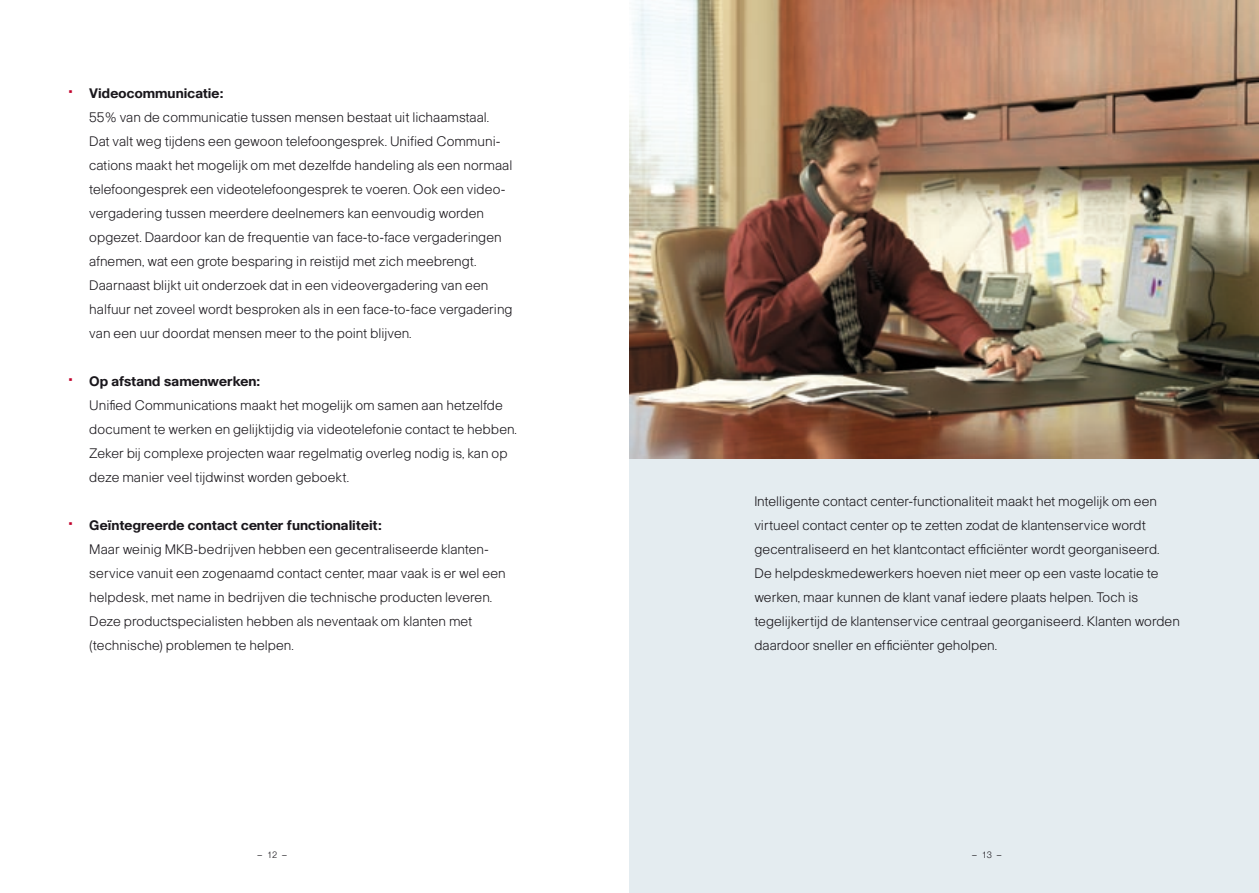
<style>
.page{position:relative;width:1259px;height:893px;background:#fff}
.page>*{position:absolute;margin:0;border:0;box-sizing:border-box;transform-origin:0 0}
.t1{font:300 13.5px/24px "Cisco";color:#1a171c}
.t2{font:700 13.5px/24px "Cisco";color:#1a171c}
.t3{font:300 9px "Cisco";color:#1a171c}
.s1{font-weight:300;font-size:21px;color:#c1002b}
.s2{font-weight:300}
.s3{font-size:21px;color:#c1002b}
.s4{font-weight:700}
</style>
<div class="page">
<div style="left:629px;top:0;width:630px;height:893px;background:#e4ecf0"></div>
<img style="left:629px;top:0;width:630px;height:458px">
<p class="t2" style="left:68px;top:81px;width:157px"><span class="s1">•</span> Videocommunicatie:<br><span class="s2">55</span></p>
<p class="t1" style="left:89px;top:105px;width:425px;text-indent:15px">% van de communicatie tussen mensen bestaat uit lichaamstaal.<br>Dat valt weg tijdens een gewoon telefoongesprek. Unified Communi&shy;cations maakt het mogelijk om met dezelfde handeling als een normaal telefoongesprek een videotelefoongesprek te voeren. Ook een video&shy;vergadering tussen meerdere deelnemers kan eenvoudig worden opgezet. Daardoor kan de frequentie van face-to-face vergaderingen afnemen, wat een grote besparing in reistijd met zich meebrengt.<br>Daarnaast blijkt uit onderzoek dat in een videovergadering van een halfuur net zoveel wordt besproken als in een face-to-face vergadering van een uur doordat mensen meer to the point blijven.</p>
<p class="t1" style="left:89px;top:369px;width:429px;text-indent:-21px"><span class="s3">•</span> <span class="s4">Op afstand samenwerken:<br></span>Unified Communications maakt het mogelijk om samen aan hetzelfde document te werken en gelijktijdig via videotelefonie contact te hebben.<br>Zeker bij complexe projecten waar regelmatig overleg nodig is, kan op deze manier veel tijdwinst worden geboekt.</p>
<p class="t1" style="left:89px;top:513px;width:418px;text-indent:-21px"><span class="s3">•</span> <span class="s4">Geïntegreerde contact center functionaliteit:<br></span>Maar weinig MKB-bedrijven hebben een gecentraliseerde klanten&shy;service vanuit een zogenaamd contact center, maar vaak is er wel een helpdesk, met name in bedrijven die technische producten leveren.<br>Deze productspecialisten hebben als neventaak om klanten met (technische) problemen te helpen.</p>
<p class="t1" style="left:754px;top:489px;width:427px">Intelligente contact center-functionaliteit maakt het mogelijk om een virtueel contact center op te zetten zodat de klantenservice wordt gecentraliseerd en het klantcontact efficiënter wordt georganiseerd.<br>De helpdeskmedewerkers hoeven niet meer op een vaste locatie te werken, maar kunnen de klant vanaf iedere plaats helpen. Toch is tegelijkertijd de klantenservice centraal georganiseerd. Klanten worden daardoor sneller en efficiënter geholpen.</p>
<p class="t3" style="left:257px;top:849px;width:32px">–12–</p>
<p class="t3" style="left:971px;top:849px;width:32px">– 13 –</p>
</div>
